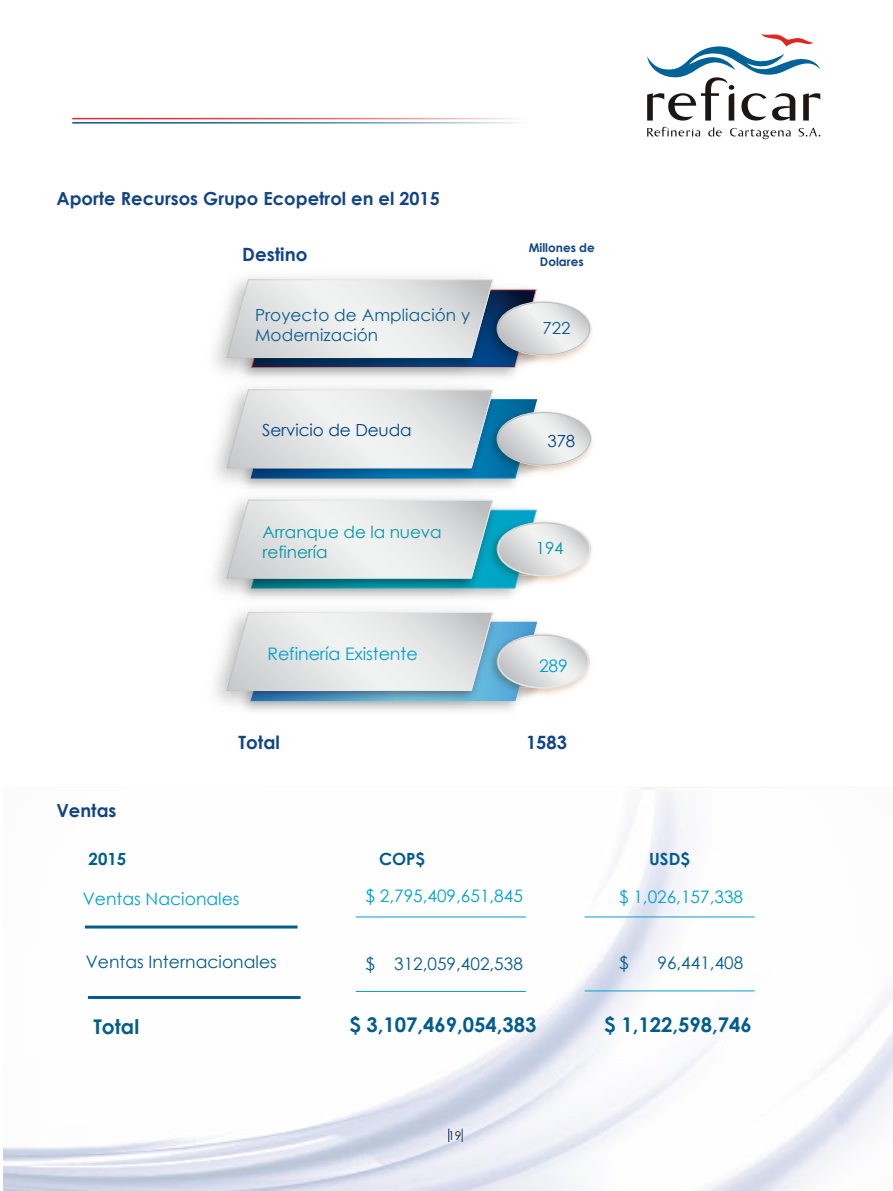
<style>
.page{position:relative;width:893px;height:1191px;background:#fff}
.page>*{position:absolute;margin:0;border:0;box-sizing:border-box;transform-origin:0 0}
.t1{font:700 20.25px "Century Gothic";color:#015d8b}
.t2{font:700 18.3px "Century Gothic";color:#114585}
.t3{font:700 18px "Century Gothic";color:#124485}
.t4{font:17.25px "Century Gothic";color:#00a3ca}
.t5{font:17.25px "Century Gothic";color:#015d8b}
.t6{font:17.25px "Century Gothic";letter-spacing:-.005em;color:#00a0ca}
.t7{font:700 16.8px "Century Gothic";color:#015d8b}
.t8{font:16.65px/20px "Century Gothic";letter-spacing:.005em;color:#095e8e}
.t9{font:16.65px/20px "Century Gothic";letter-spacing:-.005em;color:#0497a7}
.t10{font:16.65px "Century Gothic";letter-spacing:-.005em;color:#048}
.t11{font:700 12px/14.4px "Century Gothic";color:#114585;text-align:center}
.t12{font:12px "Century Gothic";color:#1d1d1b}
</style>
<div class="page">
<img style="left:484px;top:325px;width:108px;height:44px">
<svg style="left:226px;top:279px;width:365px;height:89px"></svg>
<div style="left:498px;top:302px;width:92px;height:53px;border:1px solid #fff;border-radius:50%"></div>
<img style="left:215px;top:372px;width:295px;height:110px">
<img style="left:232px;top:479px;width:285px;height:7px">
<svg style="left:226px;top:389px;width:365px;height:90px"></svg>
<div style="left:498px;top:412px;width:93px;height:53px;border:1px solid #fff;border-radius:50%"></div>
<img style="left:215px;top:483px;width:295px;height:110px">
<img style="left:232px;top:589px;width:285px;height:7px">
<img style="left:484px;top:546px;width:108px;height:44px">
<svg style="left:226px;top:499px;width:365px;height:90px"></svg>
<div style="left:498px;top:522px;width:92px;height:54px;border:1px solid #fff;border-radius:50%"></div>
<img style="left:210px;top:594px;width:300px;height:115px">
<img style="left:232px;top:702px;width:288px;height:12px">
<img style="left:589px;top:653px;width:4px;height:23px">
<svg style="left:226px;top:612px;width:363px;height:90px"></svg>
<div style="left:498px;top:635px;width:91px;height:53px;border:1px solid #fff;border-radius:50%"></div>
<hr style="left:88px;top:996px;width:212px;height:3px;background:#015d8b">
<hr style="left:85px;top:925px;width:212px;height:3px;background:#015d8b">
<hr style="left:585px;top:916px;width:170px;height:1px;background:#00a3ca">
<hr style="left:356px;top:916px;width:170px;height:1px;background:#00a3ca">
<hr style="left:356px;top:991px;width:170px;height:1px;background:#00a3ca">
<hr style="left:585px;top:990px;width:170px;height:1px;background:#00a3ca">
<svg style="left:448px;top:1128px;width:1px;height:14px"></svg>
<svg style="left:462px;top:1128px;width:1px;height:14px"></svg>
<svg style="left:73px;top:117px;width:447px;height:7px"></svg>
<svg style="left:798px;top:128px;width:22px;height:8px"></svg>
<svg style="left:708px;top:127px;width:14px;height:9px"></svg>
<svg style="left:730px;top:128px;width:61px;height:11px"></svg>
<svg style="left:647px;top:127px;width:53px;height:10px"></svg>
<svg style="left:647px;top:34px;width:173px;height:87px"></svg>
<p class="t3" style="left:56px;top:185px;width:385px">Aporte Recursos Grupo Ecopetrol en el 2015</p>
<p class="t2" style="left:242px;top:240px;width:67px">Destino</p>
<p class="t11" style="left:529px;top:240px;width:68px">Millones de<br>Dolares</p>
<p class="t8" style="left:255px;top:304px;width:217px">Proyecto de Ampliación y<br>Modernización</p>
<p class="t10" style="left:262px;top:418px;width:151px">Servicio de Deuda</p>
<p class="t9" style="left:263px;top:522px;width:181px">Arranque de la nueva refinería</p>
<p class="t6" style="left:267px;top:641px;width:152px">Refinería Existente</p>
<p class="t8" style="left:542px;top:318px;width:30px">722</p>
<p class="t10" style="left:547px;top:429px;width:29px">378</p>
<p class="t9" style="left:536px;top:538px;width:29px">194</p>
<p class="t6" style="left:539px;top:653px;width:30px">289</p>
<p class="t3" style="left:56px;top:797px;width:62px">Ventas</p>
<p class="t2" style="left:238px;top:728px;width:43px">Total</p>
<p class="t2" style="left:526px;top:728px;width:43px">1583</p>
<p class="t7" style="left:89px;top:846px;width:39px">2015</p>
<p class="t7" style="left:379px;top:846px;width:48px">COP$</p>
<p class="t7" style="left:649px;top:846px;width:42px">USD$</p>
<p class="t4" style="left:83px;top:886px;width:158px">Ventas Nacionales</p>
<p class="t5" style="left:86px;top:949px;width:193px">Ventas Internacionales</p>
<p class="t4" style="left:365px;top:883px;width:159px">$ 2,795,409,651,845</p>
<p class="t4" style="left:619px;top:885px;width:126px">$ 1,026,157,338</p>
<p class="t5" style="left:365px;top:952px;width:159px">$ 312,059,402,538</p>
<p class="t5" style="left:619px;top:950px;width:11px">$</p>
<p class="t5" style="left:657px;top:950px;width:87px">96,441,408</p>
<p class="t1" style="left:93px;top:1011px;width:47px">Total</p>
<p class="t1" style="left:349px;top:1009px;width:189px">$ 3,107,469,054,383</p>
<p class="t1" style="left:604px;top:1009px;width:149px">$ 1,122,598,746</p>
<p class="t12" style="left:448px;top:1127px;width:15px">19</p>
</div>
